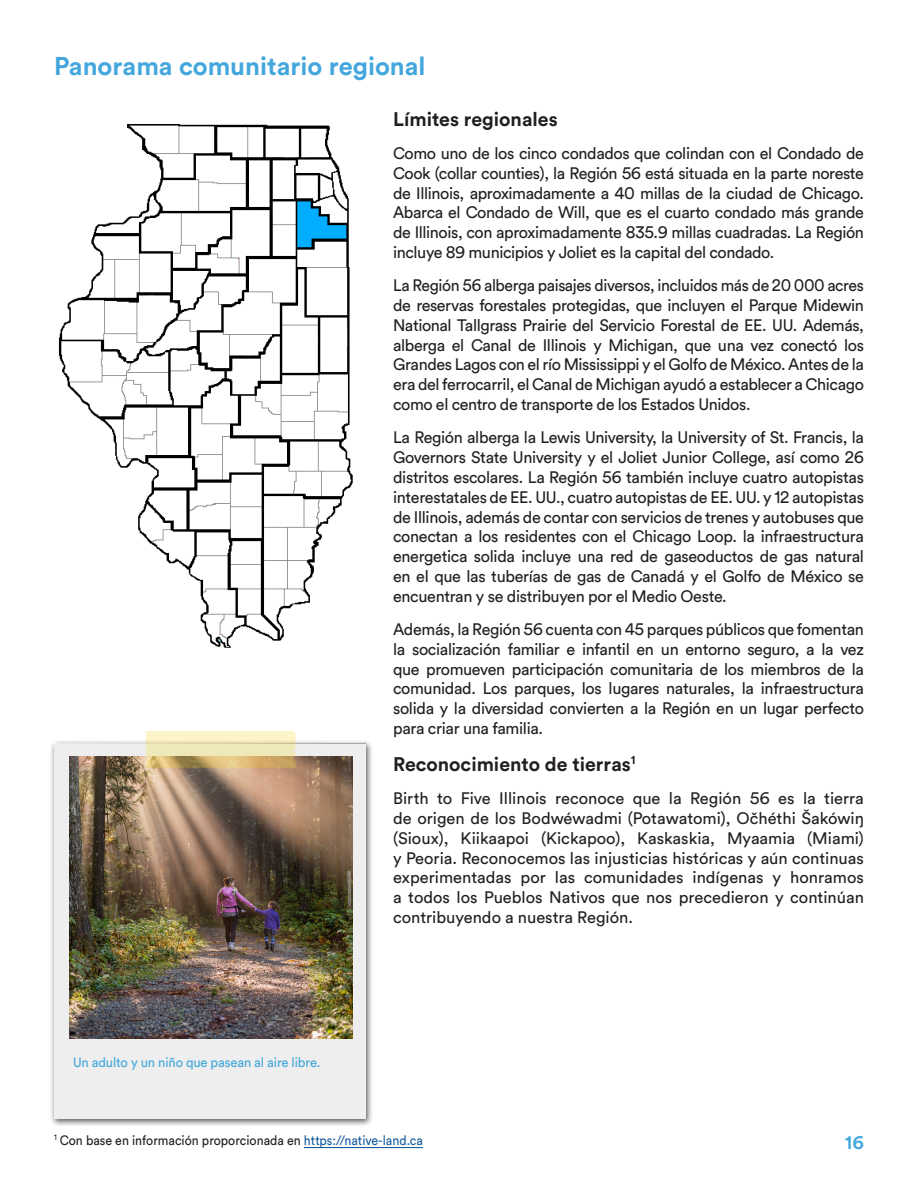
<style>
.page{position:relative;width:918px;height:1188px;background:#fff}
.page>*{position:absolute;margin:0;border:0;box-sizing:border-box;transform-origin:0 0}
.t1{font:700 25.5px "Circular Air Pro";color:#43a7dd}
.t2{font:700 19.5px "Circular Air Pro";color:#231f20}
.t3{font:700 18px "Circular Air Pro";color:#43a7dd}
.t4{font:16.5px/19.8px "Circular Air Pro";letter-spacing:-.02em;color:#231f20;text-align:justify}
.t5{font:16.5px/19.8px "Circular Air Pro";letter-spacing:-.02em;color:#231f20;text-align:justify;scale:.96 1}
.t6{font:13.5px "Circular Air Pro";color:#231f20;scale:.92 1}
.t7{font:13.5px "Circular Air Pro";letter-spacing:-.01em;color:#43a7dd;scale:.96 1}
.s1{color:#175d9e}
</style>
<div class="page">
<img style="left:58px;top:124px;width:295px;height:524px">
<div style="left:50px;top:740px;width:324px;height:387px;background:#231f20;opacity:.75"></div>
<div style="left:55px;top:744px;width:311px;height:375px;background:#edeeed"></div>
<img style="left:69px;top:756px;width:284px;height:282px">
<svg style="left:146px;top:731px;width:150px;height:37px;background:#e6d7a3"></svg>
<hr style="left:304px;top:1147px;width:119px;height:1px;background:#175d9e">
<h3 class="t1" style="left:54px;top:48px;width:373px">Panorama comunitario regional</h3>
<p class="t7" style="left:73px;top:1053px;width:259px">Un adulto y un niño que pasean al aire libre.</p>
<h4 class="t2" style="left:393px;top:105px;width:166px">Límites regionales</h4>
<p class="t4" style="left:393px;top:143px;width:472px">Como uno de los cinco condados que colindan con el Condado de Cook (collar counties), la Región 56 está situada en la parte noreste de Illinois, aproximadamente a 40 millas de la ciudad de Chicago.<br>Abarca el Condado de Will, que es el cuarto condado más grande de Illinois, con aproximadamente 835.9 millas cuadradas. La Región incluye 89 municipios y Joliet es la capital del condado.</p>
<p class="t5" style="left:393px;top:275px;width:492px">La Región 56 alberga paisajes diversos, incluidos más de 20 000 acres de reservas forestales protegidas, que incluyen el Parque Midewin National Tallgrass Prairie del Servicio Forestal de EE. UU. Además, alberga el Canal de Illinois y Michigan, que una vez conectó los Grandes Lagos con el río Mississippi y el Golfo de México. Antes de la era del ferrocarril, el Canal de Michigan ayudó a establecer a Chicago como el centro de transporte de los Estados Unidos.</p>
<p class="t4" style="left:393px;top:427px;width:472px">La Región alberga la Lewis University, la University of St. Francis, la Governors State University y el Joliet Junior College, así como 26 distritos escolares. La Región 56 también incluye cuatro autopistas interestatales de EE. UU., cuatro autopistas de EE. UU. y 12 autopistas de Illinois, además de contar con servicios de trenes y autobuses que conectan a los residentes con el Chicago Loop. la infraestructura energetica solida incluye una red de gaseoductos de gas natural en el que las tuberías de gas de Canadá y el Golfo de México se encuentran y se distribuyen por el Medio Oeste.</p>
<p class="t4" style="left:393px;top:619px;width:472px">Además, la Región 56 cuenta con 45 parques públicos que fomentan la socialización familiar e infantil en un entorno seguro, a la vez que promueven participación comunitaria de los miembros de la comunidad. Los parques, los lugares naturales, la infraestructura solida y la diversidad convierten a la Región en un lugar perfecto para criar una familia.</p>
<h4 class="t2" style="left:393px;top:751px;width:244px">Reconocimiento de tierras<sup>1</sup></h4>
<p class="t4" style="left:393px;top:788px;width:472px">Birth to Five Illinois reconoce que la Región 56 es la tierra de origen de los Bodwéwadmi (Potawatomi), Očhéthi Šakówiŋ (Sioux), Kiikaapoi (Kickapoo), Kaskaskia, Myaamia (Miami) y Peoria. Reconocemos las injusticias históricas y aún continuas experimentadas por las comunidades indígenas y honramos a todos los Pueblos Nativos que nos precedieron y continúan contribuyendo a nuestra Región.</p>
<p class="t6" style="left:54px;top:1131px;width:403px"><sup>1</sup> Con base en información proporcionada en <span class="s1">https://native-land.ca</span></p>
<p class="t3" style="left:845px;top:1130px;width:21px">16</p>
</div>
